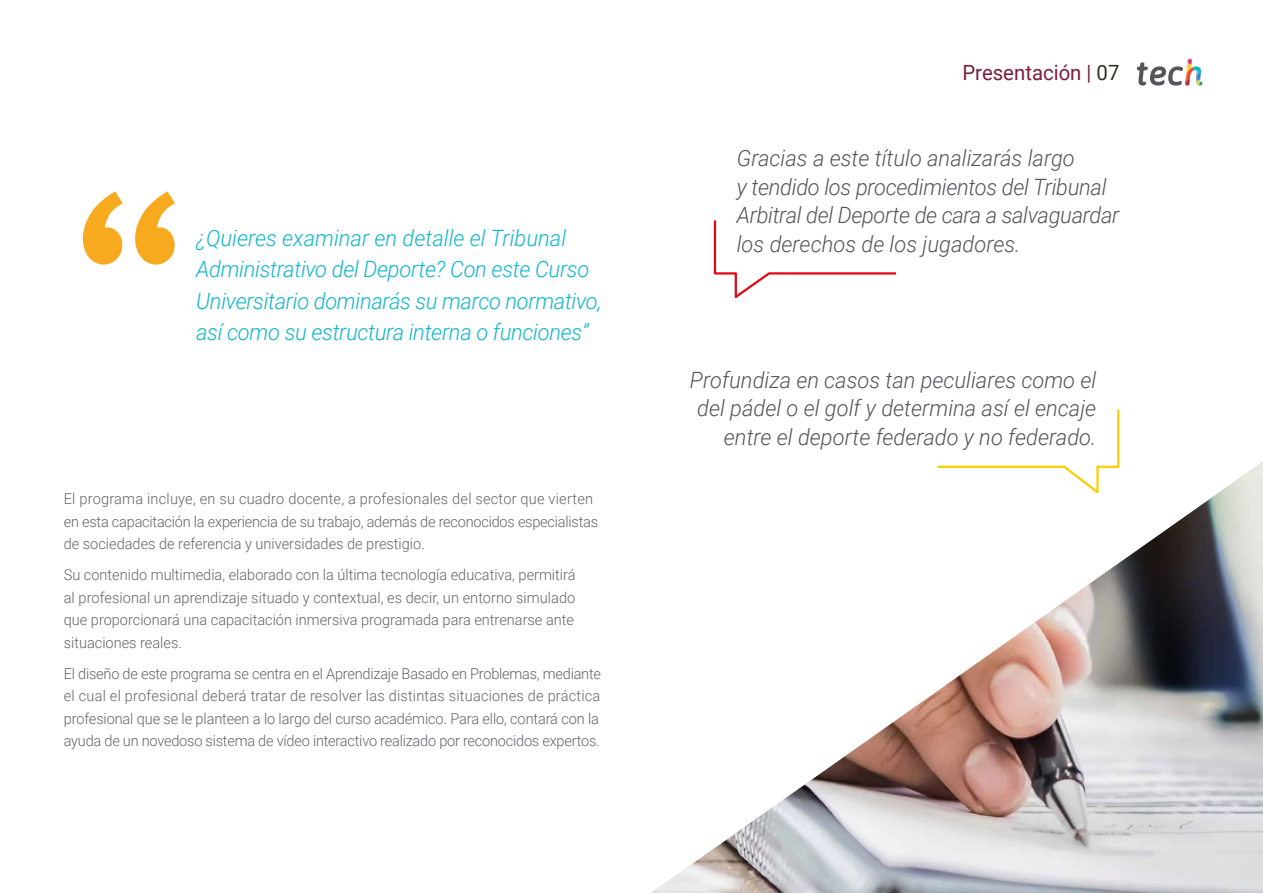
<style>
.page{position:relative;width:1263px;height:893px;background:#fff}
.page>*{position:absolute;margin:0;border:0;box-sizing:border-box;transform-origin:0 0}
.t1{font:italic 300 22.5px/28.5px "Roboto";color:#52555b;text-align:right}
.t2{font:italic 300 22.5px/31.5px "Roboto";letter-spacing:-.015em;color:#0fb6cf}
.t3{font:21px "Roboto";color:#791e3c}
.t4{font:300 15px/22.5px "Roboto";letter-spacing:-.01em;color:#61646a}
.s1{color:#312e20}
</style>
<div class="page">
<img style="left:651px;top:461px;width:612px;height:432px">
<svg style="left:935px;top:409px;width:185px;height:88px"></svg>
<svg style="left:713px;top:220px;width:183px;height:78px"></svg>
<svg style="left:83px;top:191px;width:92px;height:74px"></svg>
<svg style="left:1137px;top:59px;width:65px;height:27px"></svg>
<h1 class="t2" style="left:196px;top:221px;width:407px">¿Quieres examinar en detalle el Tribunal Administrativo del Deporte? Con este Curso Universitario dominarás su marco normativo, así como su estructura interna o funciones”</h1>
<p class="t4" style="left:64px;top:487px;width:536px">El programa incluye, en su cuadro docente, a profesionales del sector que vierten en esta capacitación la experiencia de su trabajo, además de reconocidos especialistas de sociedades de referencia y universidades de prestigio.</p>
<p class="t4" style="left:64px;top:563px;width:513px;text-align:justify">Su contenido multimedia, elaborado con la última tecnología educativa, permitirá al profesional un aprendizaje situado y contextual, es decir, un entorno simulado que proporcionará una capacitación inmersiva programada para entrenarse ante situaciones reales.</p>
<p class="t4" style="left:64px;top:662px;width:539px">El diseño de este programa se centra en el Aprendizaje Basado en Problemas, mediante el cual el profesional deberá tratar de resolver las distintas situaciones de práctica profesional que se le planteen a lo largo del curso académico. Para ello, contará con la ayuda de un novedoso sistema de vídeo interactivo realizado por reconocidos expertos.</p>
<h2 class="t3" style="left:962px;top:57px;width:159px">Presentación | <span class="s1">07</span></h2>
<h1 class="t1" style="left:737px;top:143px;width:384px;text-align:left">Gracias a este título analizarás largo<br>y tendido los procedimientos del Tribunal Arbitral del Deporte de cara a salvaguardar los derechos de los jugadores.</h1>
<h1 class="t1" style="left:690px;top:365px;width:408px">Profundiza en casos tan peculiares como el del pádel o el golf y determina así el encaje entre el deporte federado y no federado.</h1>
</div>
